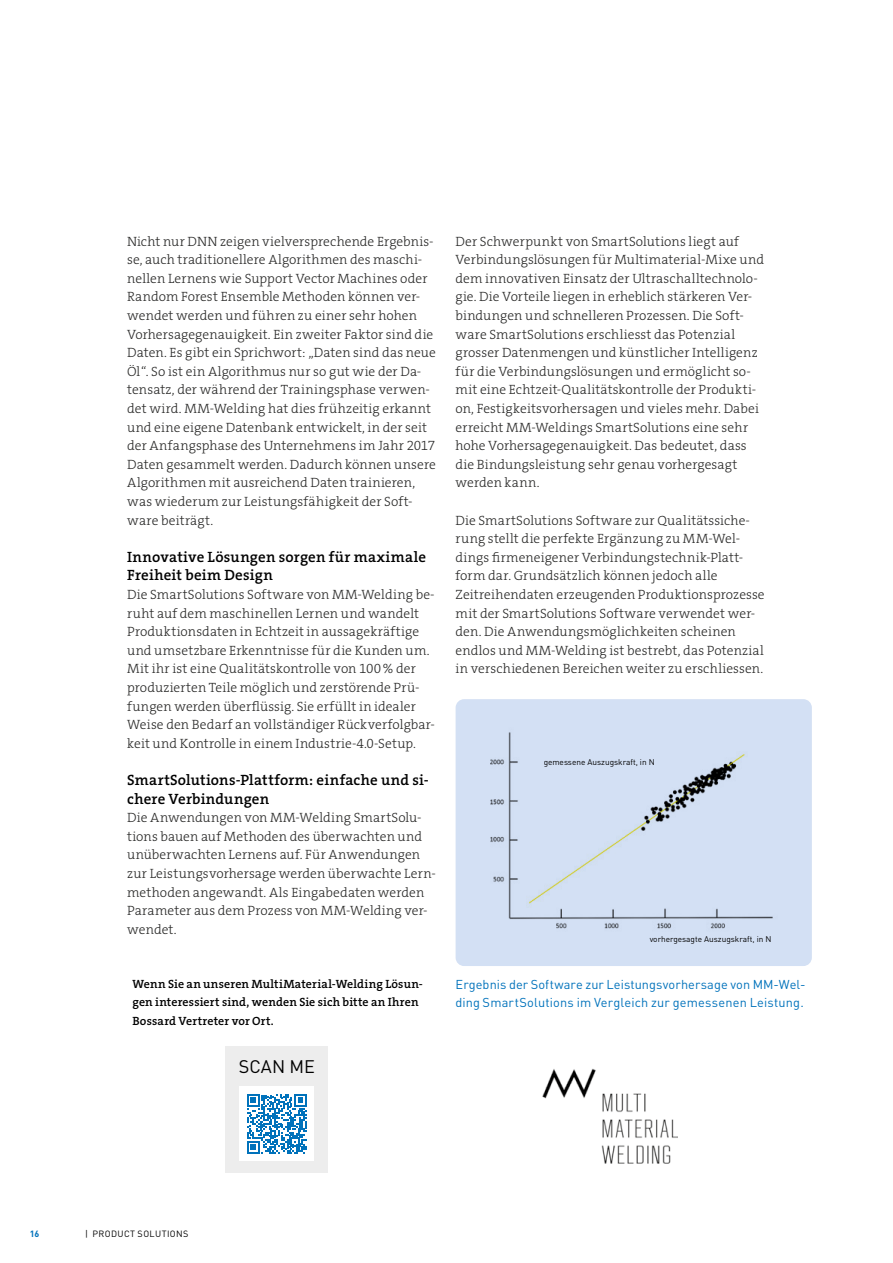
<style>
.page{position:relative;width:893px;height:1263px;background:#fff}
.page>*{position:absolute;margin:0;border:0;box-sizing:border-box;transform-origin:0 0}
.t1{font:18px "DINOT";letter-spacing:.01em;color:#000}
.t2{font:15px/18.6px "The Serif HP6 Se Bld";letter-spacing:.015em;color:#000}
.t3{font:13.5px/18.6px "The Serif HP3 Lig";letter-spacing:.01em;color:#282827}
.t4{font:12.75px/18.6px "DINOT";letter-spacing:.01em;color:#0072bb}
.t5{font:12px/18.6px "The Serif HP6 Se Bld";letter-spacing:.01em;color:#000}
.t6{font:9px "DINOT";letter-spacing:.04em;color:#000}
.t7{font:700 9px "DINOT";color:#0072bb}
.t8{font:8.25px "DINOT";color:#000}
</style>
<div class="page">
<div style="left:456px;top:699px;width:356px;height:267px;background:#d3e0f4"></div>
<div style="left:226px;top:1046px;width:102px;height:127px;background:#ededed"></div>
<div style="left:240px;top:1086px;width:74px;height:75px;background:#fff"></div>
<svg style="left:247px;top:1094px;width:60px;height:60px"></svg>
<img style="left:543px;top:1069px;width:135px;height:94px">
<p class="t3" style="left:127px;top:232px;width:310px">Nicht nur DNN zeigen vielversprechende Ergebnis&shy;se, auch traditionellere Algorithmen des maschi&shy;nellen Lernens wie Support Vector Machines oder Random Forest Ensemble Methoden können ver&shy;wendet werden und führen zu einer sehr hohen Vorhersagegenauigkeit. Ein zweiter Faktor sind die Daten. Es gibt ein Sprichwort: „Daten sind das neue Öl“. So ist ein Algorithmus nur so gut wie der Da&shy;tensatz, der während der Trainingsphase verwen&shy;det wird. MM-Welding hat dies frühzeitig erkannt und eine eigene Datenbank entwickelt, in der seit der Anfangsphase des Unternehmens im Jahr 2017<br>Daten gesammelt werden. Dadurch können unsere Algorithmen mit ausreichend Daten trainieren, was wiederum zur Leistungsfähigkeit der Soft&shy;ware beiträgt.</p>
<p class="t2" style="left:127px;top:547px;width:301px">Innovative Lösungen sorgen für maximale<br>Freiheit beim Design</p>
<p class="t3" style="left:127px;top:585px;width:309px">Die SmartSolutions Software von MM-Welding be&shy;ruht auf dem maschinellen Lernen und wandelt Produktionsdaten in Echtzeit in aussagekräftige und umsetzbare Erkenntnisse für die Kunden um.<br>Mit ihr ist eine Qualitätskontrolle von 100% der produzierten Teile möglich und zerstörende Prü&shy;fungen werden überflüssig. Sie erfüllt in idealer Weise den Bedarf an vollständiger Rückverfolgbar&shy;keit und Kontrolle in einem Industrie-4.0-Setup.</p>
<p class="t2" style="left:127px;top:771px;width:303px">SmartSolutions-Plattform: einfache und si&shy;chere Verbindungen</p>
<p class="t3" style="left:127px;top:808px;width:310px">Die Anwendungen von MM-Welding SmartSolu&shy;tions bauen auf Methoden des überwachten und unüberwachten Lernens auf. Für Anwendungen zur Leistungsvorhersage werden überwachte Lern&shy;methoden angewandt. Als Eingabedaten werden Parameter aus dem Prozess von MM-Welding ver&shy;wendet.</p>
<p class="t5" style="left:132px;top:974px;width:292px">Wenn Sie an unseren MultiMaterial-Welding Lösun&shy;gen interessiert sind, wenden Sie sich bitte an Ihren<br>Bossard Vertreter vor Ort.</p>
<h1 class="t1" style="left:239px;top:1054px;width:78px">SCAN ME</h1>
<p class="t3" style="left:455px;top:232px;width:310px">Der Schwerpunkt von SmartSolutions liegt auf Verbindungslösungen für Multimaterial-Mixe und dem innovativen Einsatz der Ultraschalltechnolo&shy;gie. Die Vorteile liegen in erheblich stärkeren Ver&shy;bindungen und schnelleren Prozessen. Die Soft&shy;ware SmartSolutions erschliesst das Potenzial grosser Datenmengen und künstlicher Intelligenz für die Verbindungslösungen und ermöglicht so&shy;mit eine Echtzeit-Qualitätskontrolle der Produkti&shy;on, Festigkeitsvorhersagen und vieles mehr. Dabei erreicht MM-Weldings SmartSolutions eine sehr hohe Vorhersagegenauigkeit. Das bedeutet, dass die Bindungsleistung sehr genau vorhergesagt werden kann.</p>
<p class="t3" style="left:455px;top:511px;width:311px">Die SmartSolutions Software zur Qualitätssiche&shy;rung stellt die perfekte Ergänzung zu MM-Wel&shy;dings firmeneigener Verbindungstechnik-Platt&shy;form dar. Grundsätzlich können jedoch alle Zeitreihendaten erzeugenden Produktionsprozesse mit der SmartSolutions Software verwendet wer&shy;den. Die Anwendungsmöglichkeiten scheinen endlos und MM-Welding ist bestrebt, das Potenzial in verschiedenen Bereichen weiter zu erschliessen.</p>
<p class="t8" style="left:543px;top:756px;width:113px">gemessene Auszugskraft, in N</p>
<p class="t8" style="left:650px;top:933px;width:123px">vorhergesagte Auszugskraft, in N</p>
<p class="t4" style="left:456px;top:974px;width:351px">Ergebnis der Software zur Leistungsvorhersage von MM-Wel&shy;ding SmartSolutions im Vergleich zur gemessenen Leistung.</p>
<p class="t7" style="left:30px;top:1227px;width:11px">16</p>
<p class="t6" style="left:85px;top:1227px;width:105px">| PRODUCT SOLUTIONS</p>
</div>
